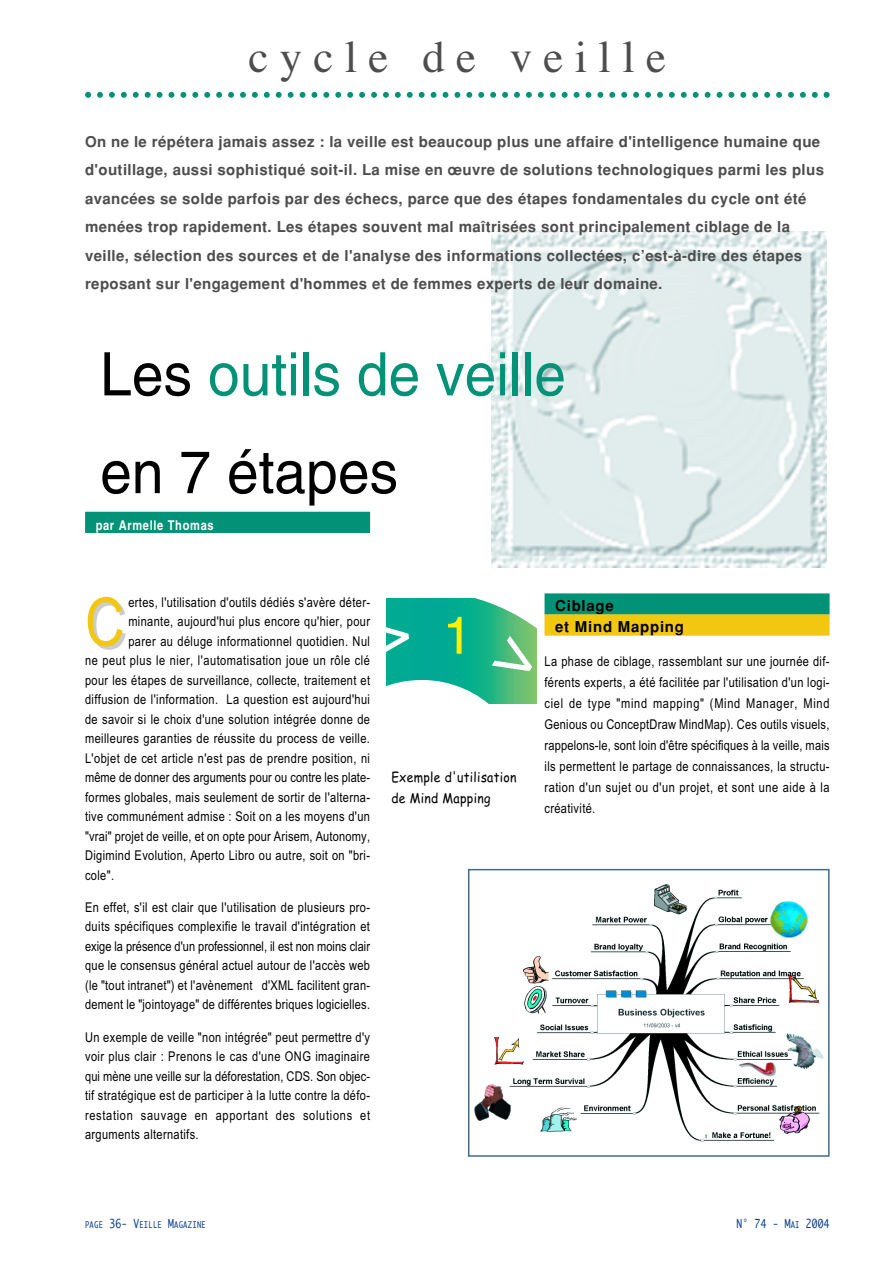
<style>
.page{position:relative;width:893px;height:1263px;background:#fff}
.page>*{position:absolute;margin:0;border:0;box-sizing:border-box;transform-origin:0 0}
.t1{font:67.05px "Arial Narrow";color:#f2c710}
.t2{font:60px/97.8px "Helvetica";color:#029277;scale:.95 1}
.t3{font:52.5px "Helvetica";color:#fff101}
.t4{font:45px "Times";letter-spacing:.25em;color:#4d4d4d}
.t5{font:700 15px/28.5px "Helvetica";letter-spacing:.025em;color:#4d4d4d}
.t6{font:700 15px/21px "Helvetica";letter-spacing:.05em;color:#000}
.t7{font:13.5px/19.5px "Arial Narrow";letter-spacing:.025em;color:#000;text-align:justify}
.t8{font:13.5px "Arial Narrow";letter-spacing:.005em;color:#000}
.t9{font:13.5px/21px "Comic Sans MS";letter-spacing:.025em;color:#000;scale:.9 1}
.t10{font:700 condensed 13.5px "Helvetica";letter-spacing:.05em;color:#fff}
.t11{font:12px "Monaco";letter-spacing:.025em;color:#0b3d91;scale:.8 1}
.t12{font:9px "Monaco";letter-spacing:.035em;color:#0b3d91;scale:.8 1}
.s1{color:#000}
.s2{font-size:12px}
.s3{font-size:9px}
</style>
<div class="page">
<img style="left:492px;top:232px;width:334px;height:336px">
<svg style="left:85px;top:92px;width:744px;height:6px"></svg>
<img style="left:474px;top:883px;width:350px;height:259px">
<div style="left:468px;top:869px;width:361px;height:288px;border:2px solid #406c8b"></div>
<div style="left:85px;top:512px;width:285px;height:21px;background:#029277"></div>
<div style="left:544px;top:593px;width:285px;height:22px;background:#029277"></div>
<div style="left:544px;top:614px;width:285px;height:22px;background:#f2c710"></div>
<img style="left:386px;top:598px;width:137px;height:21px">
<svg style="left:386px;top:619px;width:151px;height:84px;background:#40bd98"></svg>
<h3 class="t4" style="left:248px;top:40px;width:419px">cycle de veille</h3>
<p class="t5" style="left:85px;top:128px;width:740px">On ne le répétera jamais assez : la veille est beaucoup plus une affaire d'intelligence humaine que d'outillage, aussi sophistiqué soit-il. La mise en œuvre de solutions technologiques parmi les plus avancées se solde parfois par des échecs, parce que des étapes fondamentales du cycle ont été menées trop rapidement. Les étapes souvent mal maîtrisées sont principalement ciblage de la veille, sélection des sources et de l'analyse des informations collectées, c’est-à-dire des étapes reposant sur l'engagement d'hommes et de femmes experts de leur domaine.</p>
<h2 class="t2" style="left:100px;top:331px;width:492px"><span class="s1">Les</span> outils de veille <span class="s1">en 7 étapes</span></h2>
<p class="t10" style="left:96px;top:520px;width:119px">par Armelle Thomas</p>
<h1 class="t1" style="left:85px;top:598px;width:41px">C</h1>
<p class="t7" style="left:128px;top:593px;width:243px">ertes, l'utilisation d'outils dédiés s'avère déter-</p>
<p class="t7" style="left:128px;top:613px;width:243px">minante, aujourd'hui plus encore qu'hier, pour</p>
<p class="t7" style="left:128px;top:632px;width:243px">parer au déluge informationnel quotidien. Nul</p>
<p class="t7" style="left:85px;top:652px;width:286px">ne peut plus le nier, l'automatisation joue un rôle clé</p>
<p class="t7" style="left:85px;top:671px;width:286px">pour les étapes de surveillance, collecte, traitement et</p>
<p class="t7" style="left:85px;top:691px;width:286px">diffusion de l'information. La question est aujourd'hui</p>
<p class="t7" style="left:85px;top:710px;width:286px">de savoir si le choix d'une solution intégrée donne de</p>
<p class="t7" style="left:85px;top:730px;width:286px">meilleures garanties de réussite du process de veille.</p>
<p class="t7" style="left:85px;top:749px;width:286px">L'objet de cet article n'est pas de prendre position, ni</p>
<p class="t8" style="left:85px;top:772px;width:286px">même de donner des arguments pour ou contre les plate-</p>
<p class="t7" style="left:85px;top:788px;width:286px">formes globales, mais seulement de sortir de l'alterna-</p>
<p class="t7" style="left:85px;top:808px;width:286px">tive communément admise : Soit on a les moyens d'un</p>
<p class="t7" style="left:85px;top:827px;width:286px">"vrai" projet de veille, et on opte pour Arisem, Autonomy,</p>
<p class="t7" style="left:85px;top:847px;width:286px">Digimind Evolution, Aperto Libro ou autre, soit on "bri-</p>
<p class="t7" style="left:85px;top:866px;width:30px">cole".</p>
<p class="t7" style="left:85px;top:899px;width:286px">En effet, s'il est clair que l'utilisation de plusieurs pro&shy;duits spécifiques complexifie le travail d'intégration et exige la présence d'un professionnel, il est non moins clair que le consensus général actuel autour de l'accès web (le "tout intranet") et l'avènement d'XML facilitent gran&shy;dement le "jointoyage" de différentes briques logicielles.</p>
<p class="t7" style="left:85px;top:1028px;width:286px">Un exemple de veille "non intégrée" peut permettre d'y voir plus clair : Prenons le cas d'une ONG imaginaire qui mène une veille sur la déforestation, CDS. Son objec&shy;tif stratégique est de participer à la lutte contre la défo&shy;restation sauvage en apportant des solutions et arguments alternatifs.</p>
<h3 class="t3" style="left:442px;top:616px;width:31px">1</h3>
<p class="t9" style="left:391px;top:768px;width:140px">Exemple d'utilisation de Mind Mapping</p>
<p class="t6" style="left:555px;top:597px;width:130px">Ciblage<br>et Mind Mapping</p>
<p class="t7" style="left:544px;top:652px;width:286px;line-height:21px">La phase de ciblage, rassemblant sur une journée dif&shy;férents experts, a été facilitée par l'utilisation d'un logi&shy;ciel de type "mind mapping" (Mind Manager, Mind Genious ou ConceptDraw MindMap). Ces outils visuels, rappelons-le, sont loin d'être spécifiques à la veille, mais ils permettent le partage de connaissances, la structu&shy;ration d'un sujet ou d'un projet, et sont une aide à la créativité.</p>
<p class="t12" style="left:85px;top:1221px;width:152px">PAGE <span class="s2">36- V</span>EILLE <span class="s2">M</span>AGAZINE</p>
<p class="t11" style="left:736px;top:1219px;width:118px">N° 74 - M<span class="s3">AI</span> 2004</p>
</div>
